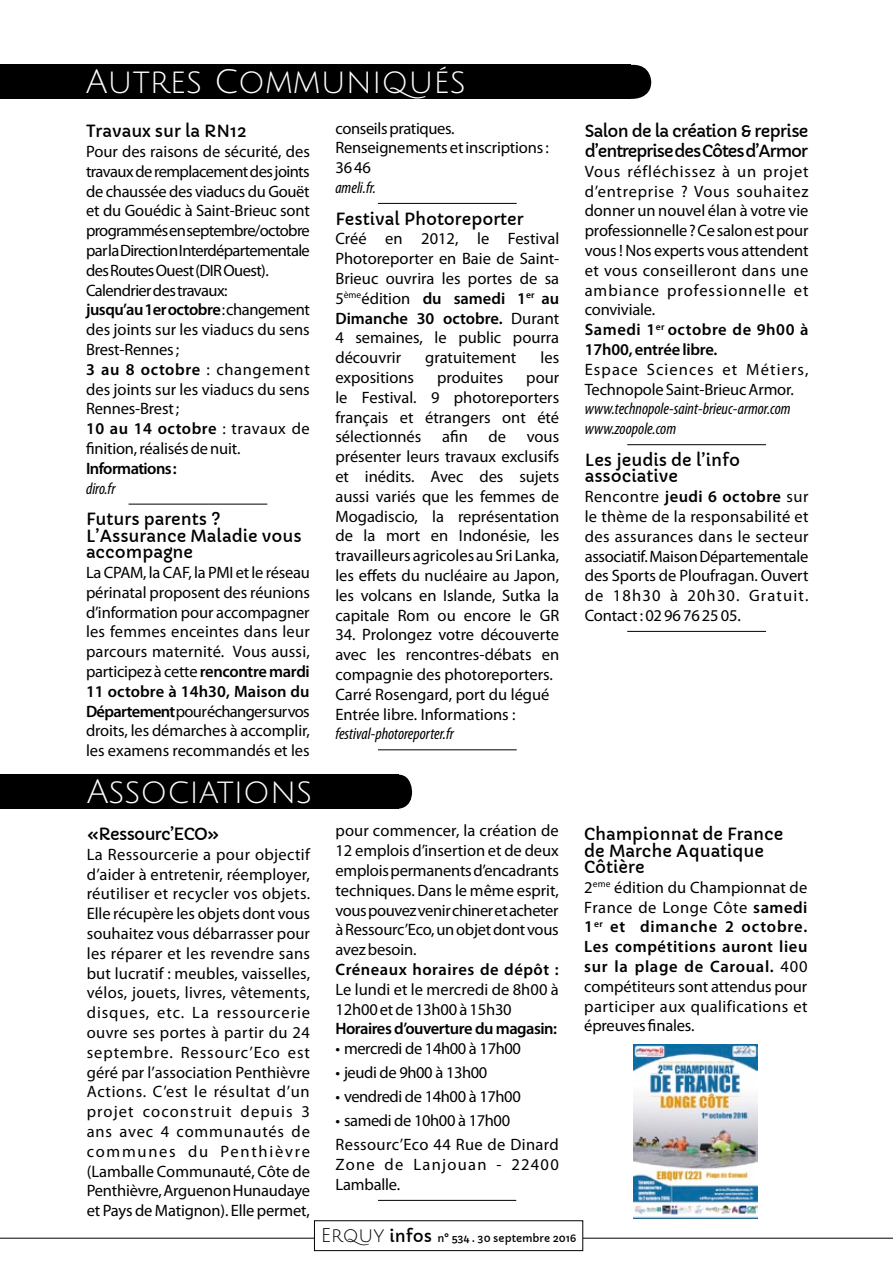
<style>
.page{position:relative;width:893px;height:1263px;background:#fff}
.page>*{position:absolute;margin:0;border:0;box-sizing:border-box;transform-origin:0 0}
.t1{font:33px "Julius Sans One";color:#fff}
.t2{font:16.5px/19.8px "Myriad Pro";letter-spacing:-.005em;color:#000;text-align:justify}
.t3{font:16.5px/19.8px "Myriad Pro";letter-spacing:.015em;color:#000}
.t4{font:16.5px/16.5px "Capriola";color:#000}
.t5{font:italic condensed 16.5px/19.8px "Myriad Pro";color:#000}
.t6{font:16.5px "Myriad Pro";letter-spacing:-.025em;color:#000}
.t7{font:16.5px/19.8px "Capriola";letter-spacing:-.05em;color:#000}
.t8{font:600 16.5px "Myriad Pro";letter-spacing:-.03em;color:#000}
.t9{font:16.5px/19.8px "Myriad Pro";letter-spacing:.08em;color:#000}
.t10{font:600 16.5px "Myriad Pro";letter-spacing:.03em;color:#000}
.t11{font:16.5px "Capriola";letter-spacing:-.04em;color:#000}
.t12{font:10.5px "Capriola";color:#000}
.s1{font-weight:600}
.s2{font-family:"Julius Sans One";font-size:19.5px}
.s3{font-size:16.5px}
</style>
<div class="page">
<hr style="left:0;top:1238px;width:893px;height:1px;background:#000">
<div style="left:314px;top:1221px;width:269px;height:29px;background:#fff"></div>
<div style="left:314px;top:1220px;width:269px;height:31px;border:1px solid #000101"></div>
<div style="left:385px;top:775px;width:27px;height:34px;background:#000;border-radius:50%"></div>
<div style="left:0;top:775px;width:399px;height:34px;background:#000"></div>
<svg style="left:630px;top:65px;width:21px;height:34px"></svg>
<div style="left:0;top:65px;width:630px;height:34px;background:#000"></div>
<hr style="left:129px;top:504px;width:138px;height:1px;background:#000">
<hr style="left:378px;top:203px;width:139px;height:1px;background:#000">
<hr style="left:378px;top:749px;width:139px;height:1px;background:#000">
<hr style="left:627px;top:444px;width:139px;height:1px;background:#000">
<hr style="left:627px;top:631px;width:139px;height:1px;background:#000">
<hr style="left:378px;top:1200px;width:138px;height:1px;background:#000">
<img style="left:633px;top:1044px;width:124px;height:175px">
<h1 class="t1" style="left:86px;top:65px;width:382px">Autres Communiqués</h1>
<p class="t4" style="left:86px;top:123px;width:162px">Travaux sur la RN12</p>
<p class="t2" style="left:86px;top:141px;width:225px;text-align:left">Pour des raisons de sécurité, des travaux de remplacement des joints de chaussée des viaducs du Gouët et du Gouédic à Saint-Brieuc sont programmés en septembre/octobre par la Direction Interdépartementale des Routes Ouest (DIR Ouest).<br>Calendrier des travaux:<br><span class="s1">jusqu’au 1er octobre</span> : changement des joints sur les viaducs du sens<br>Brest-Rennes ;<br><span class="s1">3 au 8 octobre</span> : changement des joints sur les viaducs du sens<br>Rennes-Brest ;<br><span class="s1">10 au 14 octobre</span> : travaux de finition, réalisés de nuit.</p>
<p class="t8" style="left:86px;top:458px;width:92px">Informations:</p>
<p class="t5" style="left:86px;top:478px;width:31px">diro.fr</p>
<p class="t4" style="left:86px;top:511px;width:217px">Futurs parents ?<br>L’Assurance Maladie vous accompagne</p>
<p class="t2" style="left:86px;top:562px;width:225px">La CPAM, la CAF, la PMI et le réseau périnatal proposent des réunions d’information pour accompagner les femmes enceintes dans leur parcours maternité. Vous aussi, participez à cette <span class="s1">rencontre mardi 11 octobre à 14h30, Maison du Département</span> pour échanger sur vos droits, les démarches à accomplir, les examens recommandés et les</p>
<p class="t2" style="left:335px;top:118px;width:215px;text-align:left">conseils pratiques.<br>Renseignements et inscriptions :<br>36 46</p>
<p class="t5" style="left:335px;top:177px;width:42px">ameli.fr.</p>
<p class="t4" style="left:335px;top:211px;width:190px">Festival Photoreporter</p>
<p class="t2" style="left:335px;top:229px;width:225px">Créé en 2012, le Festival Photoreporter en Baie de Saint-Brieuc ouvrira les portes de sa 5<sup>ème</sup>édition <span class="s1">du samedi 1</span><sup>er</sup> <span class="s1">au Dimanche 30 octobre.</span> Durant 4 semaines, le public pourra découvrir</p>
<p class="t2" style="left:425px;top:347px;width:92px">gratuitement</p>
<p class="t2" style="left:540px;top:347px;width:20px">les</p>
<p class="t2" style="left:335px;top:367px;width:80px">expositions</p>
<p class="t2" style="left:437px;top:367px;width:68px">produites</p>
<p class="t2" style="left:335px;top:367px;width:225px;text-indent:191px">pour le Festival. 9 photoreporters français et étrangers ont été sélectionnés</p>
<p class="t2" style="left:442px;top:427px;width:27px">afin</p>
<p class="t2" style="left:488px;top:427px;width:19px">de</p>
<p class="t2" style="left:335px;top:427px;width:225px;text-indent:191px">vous présenter leurs travaux exclusifs et inédits. Avec des sujets aussi variés que les femmes de Mogadiscio, la représentation de la mort en Indonésie, les travailleurs agricoles au Sri Lanka, les effets du nucléaire au Japon, les volcans en Islande, Sutka la capitale Rom ou encore le GR</p>
<p class="t2" style="left:335px;top:625px;width:225px;text-align:left">34. Prolongez votre découverte avec les rencontres-débats en compagnie des photoreporters.<br>Carré Rosengard, port du légué<br>Entrée libre. Informations :</p>
<p class="t5" style="left:335px;top:724px;width:120px">festival-photoreporter.fr</p>
<p class="t7" style="left:585px;top:122px;width:225px">Salon de la création &amp; reprise d’entreprise des Côtes d’Armor</p>
<p class="t3" style="left:585px;top:161px;width:225px">Vous réfléchissez à un projet d’entreprise ? Vous souhaitez donner un nouvel élan à votre vie professionnelle ? Ce salon est pour vous ! Nos experts vous attendent et vous conseilleront dans une ambiance professionnelle et conviviale.<br><span class="s1">Samedi 1</span><sup>er</sup> <span class="s1">octobre de 9h00 à<br>17h00, entrée libre.</span></p>
<p class="t2" style="left:585px;top:359px;width:225px">Espace Sciences et Métiers,<br>Technopole Saint-Brieuc Armor.</p>
<p class="t5" style="left:585px;top:399px;width:207px">www.technopole-saint-brieuc-armor.com www.zoopole.com</p>
<p class="t4" style="left:585px;top:452px;width:157px">Les jeudis de l’info associative</p>
<p class="t2" style="left:585px;top:486px;width:225px">Rencontre <span class="s1">jeudi 6 octobre</span> sur le thème de la responsabilité et des assurances dans le secteur associatif. Maison Départementale des Sports de Ploufragan. Ouvert de 18h30 à 20h30. Gratuit.<br>Contact:02967625 05.</p>
<h1 class="t1" style="left:87px;top:775px;width:227px">Associations</h1>
<p class="t11" style="left:87px;top:824px;width:134px">«Ressourc’ECO»</p>
<p class="t2" style="left:87px;top:844px;width:225px">La Ressourcerie a pour objectif d’aider à entretenir, réemployer, réutiliser et recycler vos objets.<br>Elle récupère les objets dont vous souhaitez vous débarrasser pour les réparer et les revendre sans but lucratif : meubles, vaisselles, vélos, jouets, livres, vêtements, disques, etc. La ressourcerie ouvre ses portes à partir du 24 septembre. Ressourc’Eco est géré par l’association Penthièvre Actions. C’est le résultat d’un projet coconstruit depuis 3 ans avec 4 communautés de communes du Penthièvre (Lamballe Communauté, Côte de Penthièvre, Arguenon Hunaudaye et Pays de Matignon). Elle permet,</p>
<p class="t2" style="left:335px;top:821px;width:225px">pour commencer, la création de 12 emplois d’insertion et de deux emplois permanents d’encadrants techniques. Dans le même esprit, vous pouvez venir chiner et acheter à Ressourc’Eco, un objet dont vous avez besoin.</p>
<p class="t10" style="left:335px;top:959px;width:225px">Créneaux horaires de dépôt :</p>
<p class="t2" style="left:335px;top:979px;width:225px">Le lundi et le mercredi de 8h00 à<br>12h00 et de 13h00 à 15h30</p>
<p class="t8" style="left:335px;top:1018px;width:223px">Horaires d’ouverture du magasin:</p>
<p class="t6" style="left:335px;top:1038px;width:187px">• mercredi de 14h00 à 17h00</p>
<p class="t6" style="left:335px;top:1062px;width:153px">• jeudi de 9h00 à 13h00</p>
<p class="t6" style="left:335px;top:1086px;width:187px">• vendredi de 14h00 à 17h00</p>
<p class="t3" style="left:335px;top:1108px;width:225px;line-height:24px">• samedi de 10h00 à 17h00<br>Ressourc’Eco 44 Rue de Dinard</p>
<p class="t9" style="left:335px;top:1154px;width:225px">Zone de Lanjouan - 22400<br>Lamballe.</p>
<p class="t4" style="left:584px;top:826px;width:201px">Championnat de France de Marche Aquatique<br>Côtière</p>
<p class="t2" style="left:584px;top:877px;width:225px">2<sup>eme</sup> édition du Championnat de France de Longe Côte <span class="s1">samedi 1</span><sup>er</sup> <span class="s1">et dimanche 2 octobre.<br>Les compétitions auront lieu sur la plage de Caroual.</span> 400 compétiteurs sont attendus pour participer aux qualifications et épreuves finales.</p>
<p class="t12" style="left:321px;top:1232px;width:257px"><span class="s2">Erquy</span> <span class="s3">infos</span> n° 534 . 30 septembre 2016</p>
</div>
